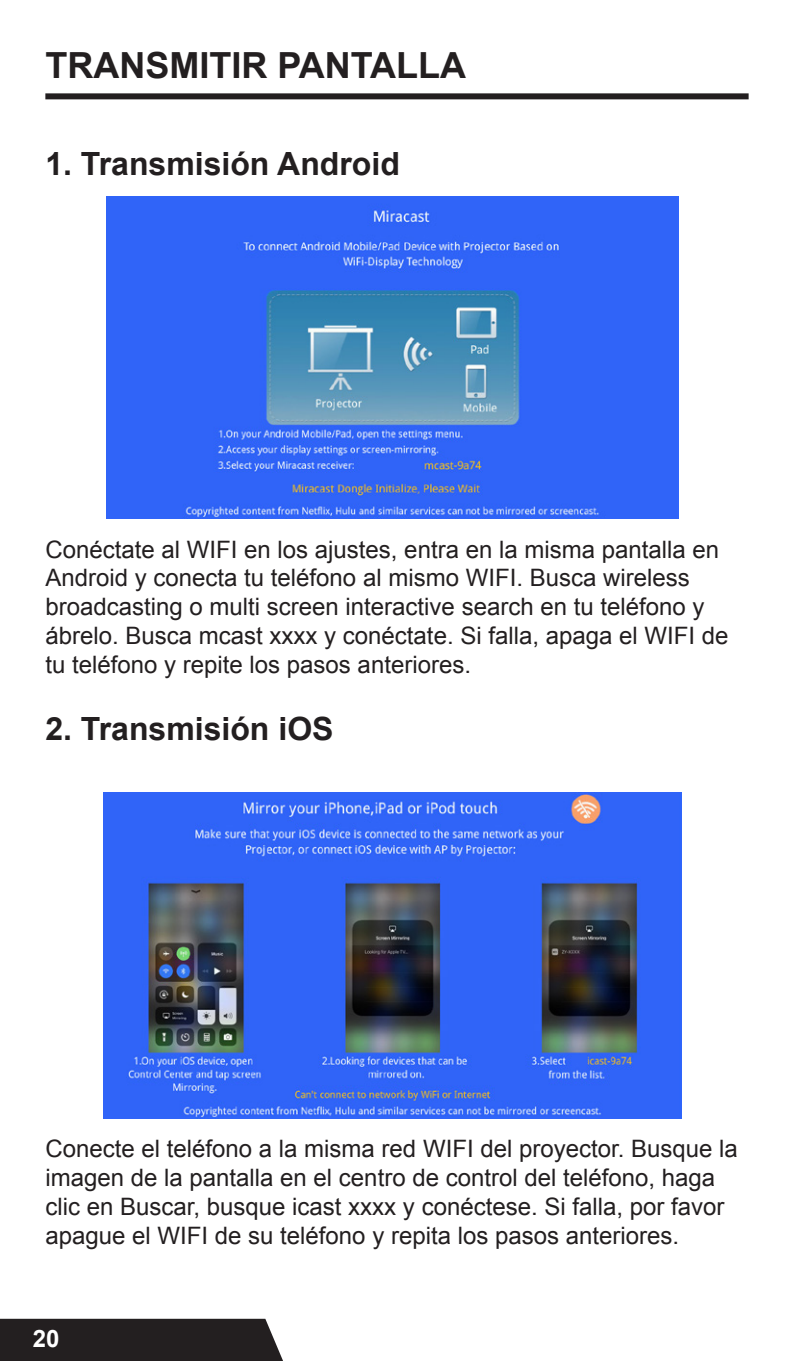
<style>
.page{position:relative;width:794px;height:1361px;background:#fff}
.page>*{position:absolute;margin:0;border:0;box-sizing:border-box;transform-origin:0 0}
.t1{font:700 36px "Arial";color:#231f20}
.t2{font:700 32px "Arial";color:#231f20}
.t3{font:24px/28.8px "Arial";color:#231f20}
.t4{font:700 24px "Arial";color:#fff}
</style>
<div class="page">
<div style="left:0;top:1318px;width:283px;height:43px;background:#231f20"></div>
<div style="left:45px;top:93px;width:703px;height:6px;background:#231f20"></div>
<img style="left:107px;top:197px;width:572px;height:321px">
<img style="left:104px;top:793px;width:578px;height:325px">
<p class="t1" style="left:45px;top:42px;width:422px">TRANSMITIR PANTALLA</p>
<p class="t2" style="left:45px;top:143px;width:356px">1. Transmisión Android</p>
<p class="t3" style="left:45px;top:535px;width:684px">Conéctate al WIFI en los ajustes, entra en la misma pantalla en Android y conecta tu teléfono al mismo WIFI. Busca wireless broadcasting o multi screen interactive search en tu teléfono y ábrelo. Busca mcast xxxx y conéctate. Si falla, apaga el WIFI de tu teléfono y repite los pasos anteriores.</p>
<p class="t2" style="left:45px;top:708px;width:290px">2. Transmisión iOS</p>
<p class="t3" style="left:45px;top:1134px;width:694px">Conecte el teléfono a la misma red WIFI del proyector. Busque la imagen de la pantalla en el centro de control del teléfono, haga clic en Buscar, busque icast xxxx y conéctese. Si falla, por favor apague el WIFI de su teléfono y repita los pasos anteriores.</p>
<p class="t4" style="left:33px;top:1323px;width:28px">20</p>
</div>
